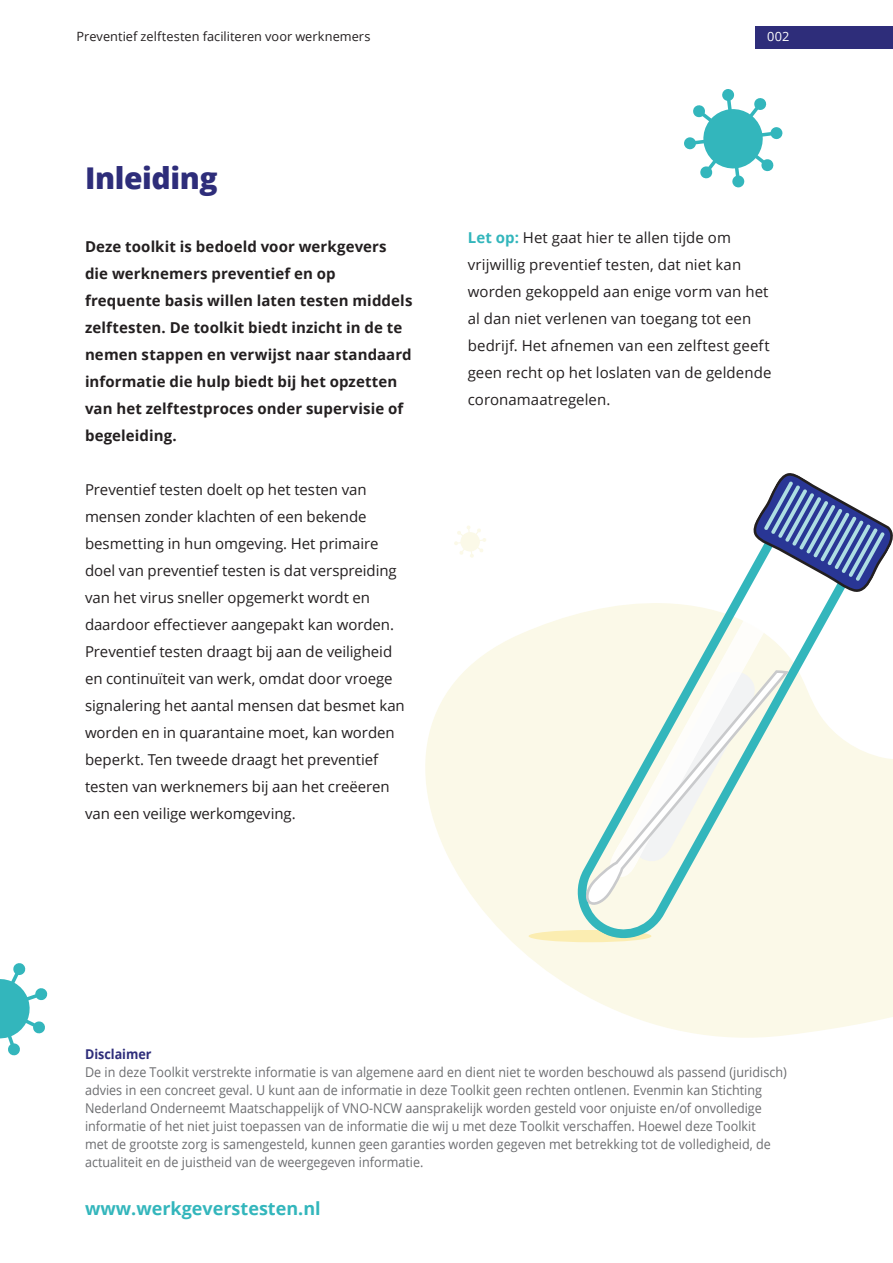
<style>
.page{position:relative;width:893px;height:1263px;background:#fff}
.page>*{position:absolute;margin:0;border:0;box-sizing:border-box;transform-origin:0 0}
.t1{font:800 30px "Open Sans";letter-spacing:-.015em;color:#2e2d7a}
.t2{font:700 18px "Open Sans";color:#33b6bc}
.t3{font:15px/27px "Open Sans";color:#231f20}
.t4{font:700 15px/27px "Open Sans";letter-spacing:.005em;color:#231f20}
.t5{font:13.5px/18px "Open Sans";color:#6c6d70;scale:.93 1}
.t6{font:700 13.5px "Open Sans";color:#2e2d7a;scale:.93 1}
.t7{font:12.75px "Open Sans";letter-spacing:.005em;color:#231f20}
.t8{font:12.75px "Open Sans";color:#fff}
.s1{font-weight:700;color:#33b6bc}
</style>
<div class="page">
<div style="left:755px;top:26px;width:138px;height:23px;background:#2e2d7a"></div>
<svg style="left:425px;top:615px;width:468px;height:423px;fill:#fbf9e8"></svg>
<svg style="left:684px;top:89px;width:99px;height:99px"></svg>
<svg style="left:454px;top:525px;width:32px;height:33px"></svg>
<svg style="left:0;top:963px;width:48px;height:93px"></svg>
<div style="left:529px;top:930px;width:122px;height:12px;background:#fbedb1;border-radius:50%"></div>
<svg style="left:573px;top:597px;width:289px;height:346px"></svg>
<svg style="left:604px;top:568px;width:199px;height:313px;fill:#fbf9e8"></svg>
<svg style="left:751px;top:473px;width:142px;height:124px"></svg>
<svg style="left:583px;top:669px;width:208px;height:240px"></svg>
<p class="t7" style="left:77px;top:28px;width:295px">Preventief zelftesten faciliteren voor werknemers</p>
<p class="t8" style="left:767px;top:28px;width:24px">002</p>
<h1 class="t1" style="left:85px;top:155px;width:134px">Inleiding</h1>
<p class="t4" style="left:85px;top:233px;width:329px">Deze toolkit is bedoeld voor werkgevers die werknemers preventief en op frequente basis willen laten testen middels zelftesten. De toolkit biedt inzicht in de te nemen stappen en verwijst naar standaard informatie die hulp biedt bij het opzetten van het zelftestproces onder supervisie of begeleiding.</p>
<p class="t3" style="left:85px;top:476px;width:321px">Preventief testen doelt op het testen van mensen zonder klachten of een bekende besmetting in hun omgeving. Het primaire doel van preventief testen is dat verspreiding van het virus sneller opgemerkt wordt en daardoor effectiever aangepakt kan worden.<br>Preventief testen draagt bij aan de veiligheid en continuïteit van werk, omdat door vroege signalering het aantal mensen dat besmet kan worden en in quarantaine moet, kan worden beperkt. Ten tweede draagt het preventief testen van werknemers bij aan het creëeren van een veilige werkomgeving.</p>
<p class="t3" style="left:468px;top:224px;width:305px"><span class="s1">Let op:</span> Het gaat hier te allen tijde om vrijwillig preventief testen, dat niet kan worden gekoppeld aan enige vorm van het al dan niet verlenen van toegang tot een bedrijf. Het afnemen van een zelftest geeft geen recht op het loslaten van de geldende coronamaatregelen.</p>
<p class="t6" style="left:85px;top:1044px;width:73px">Disclaimer</p>
<p class="t5" style="left:85px;top:1063px;width:756px">De in deze Toolkit verstrekte informatie is van algemene aard en dient niet te worden beschouwd als passend (juridisch) advies in een concreet geval. U kunt aan de informatie in deze Toolkit geen rechten ontlenen. Evenmin kan Stichting Nederland Onderneemt Maatschappelijk of VNO-NCW aansprakelijk worden gesteld voor onjuiste en/of onvolledige informatie of het niet juist toepassen van de informatie die wij u met deze Toolkit verschaffen. Hoewel deze Toolkit<br>met de grootste zorg is samengesteld, kunnen geen garanties worden gegeven met betrekking tot de volledigheid, de actualiteit en de juistheid van de weergegeven informatie.</p>
<p class="t2" style="left:85px;top:1196px;width:237px">www.werkgeverstesten.nl</p>
</div>
